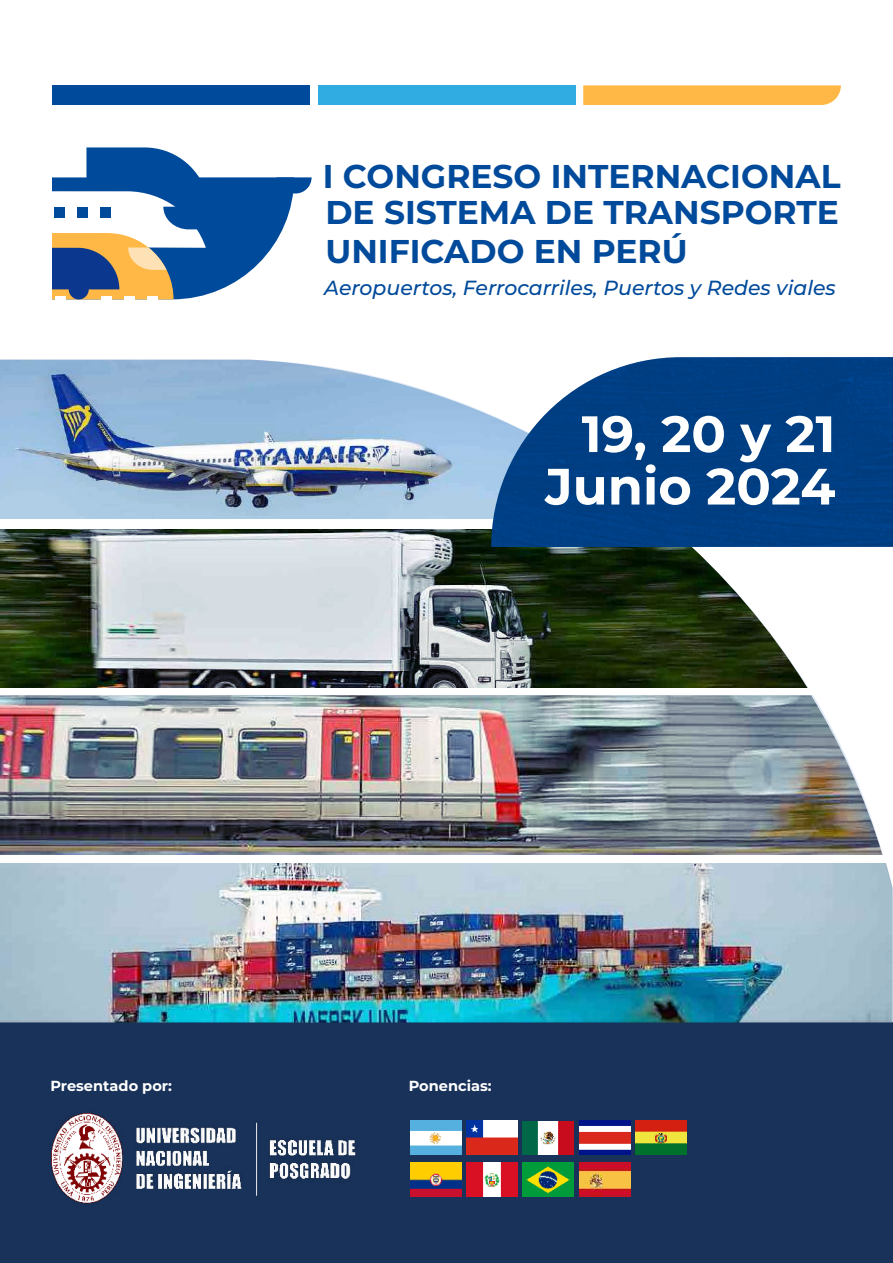
<style>
.page{position:relative;width:893px;height:1263px;background:#fff}
.page>*{position:absolute;margin:0;border:0;box-sizing:border-box;transform-origin:0 0}
.t1{font:700 51px/52.5px "Montserrat";color:#fff;text-align:right}
.t2{font:700 32.85px/36px "Montserrat";color:#004a9b}
.t3{font:italic 500 20.4px "Montserrat";color:#004a9b}
.t4{font:700 14.55px "Montserrat";color:#fff}
</style>
<div class="page">
<svg style="left:52px;top:147px;width:260px;height:152px"></svg>
<div style="left:69px;top:279px;width:20px;height:20px;background:#0c378e;border-radius:50%"></div>
<div style="left:52px;top:85px;width:258px;height:20px;background:#004a9b"></div>
<div style="left:319px;top:85px;width:257px;height:20px;background:#30ace2"></div>
<svg style="left:583px;top:85px;width:258px;height:20px;background:#ffba4c"></svg>
<div style="left:0;top:1022px;width:893px;height:241px;background:#193259"></div>
<img style="left:467px;top:1121px;width:50px;height:34px">
<img style="left:410px;top:1121px;width:51px;height:34px">
<img style="left:523px;top:1121px;width:51px;height:34px">
<img style="left:410px;top:1162px;width:51px;height:34px">
<img style="left:467px;top:1162px;width:50px;height:34px">
<img style="left:523px;top:1162px;width:51px;height:34px">
<img style="left:579px;top:1121px;width:51px;height:34px">
<img style="left:636px;top:1121px;width:50px;height:34px">
<img style="left:579px;top:1162px;width:51px;height:34px">
<img style="left:51px;top:1113px;width:305px;height:91px">
<img style="left:0;top:360px;width:893px;height:660px">
<img style="left:491px;top:357px;width:402px;height:190px">
<p class="t2" style="left:323px;top:156px;width:519px">I CONGRESO INTERNACIONAL<br>DE SISTEMA DE TRANSPORTE</p>
<p class="t2" style="left:325px;top:232px;width:364px">UNIFICADO EN PERÚ</p>
<p class="t3" style="left:324px;top:273px;width:513px">Aeropuertos, Ferrocarriles, Puertos y Redes viales</p>
<h1 class="t1" style="left:545px;top:405px;width:292px">19, 20 y 21<br>Junio 2024</h1>
<p class="t4" style="left:50px;top:1075px;width:123px">Presentado por:</p>
<p class="t4" style="left:409px;top:1075px;width:84px">Ponencias:</p>
</div>
